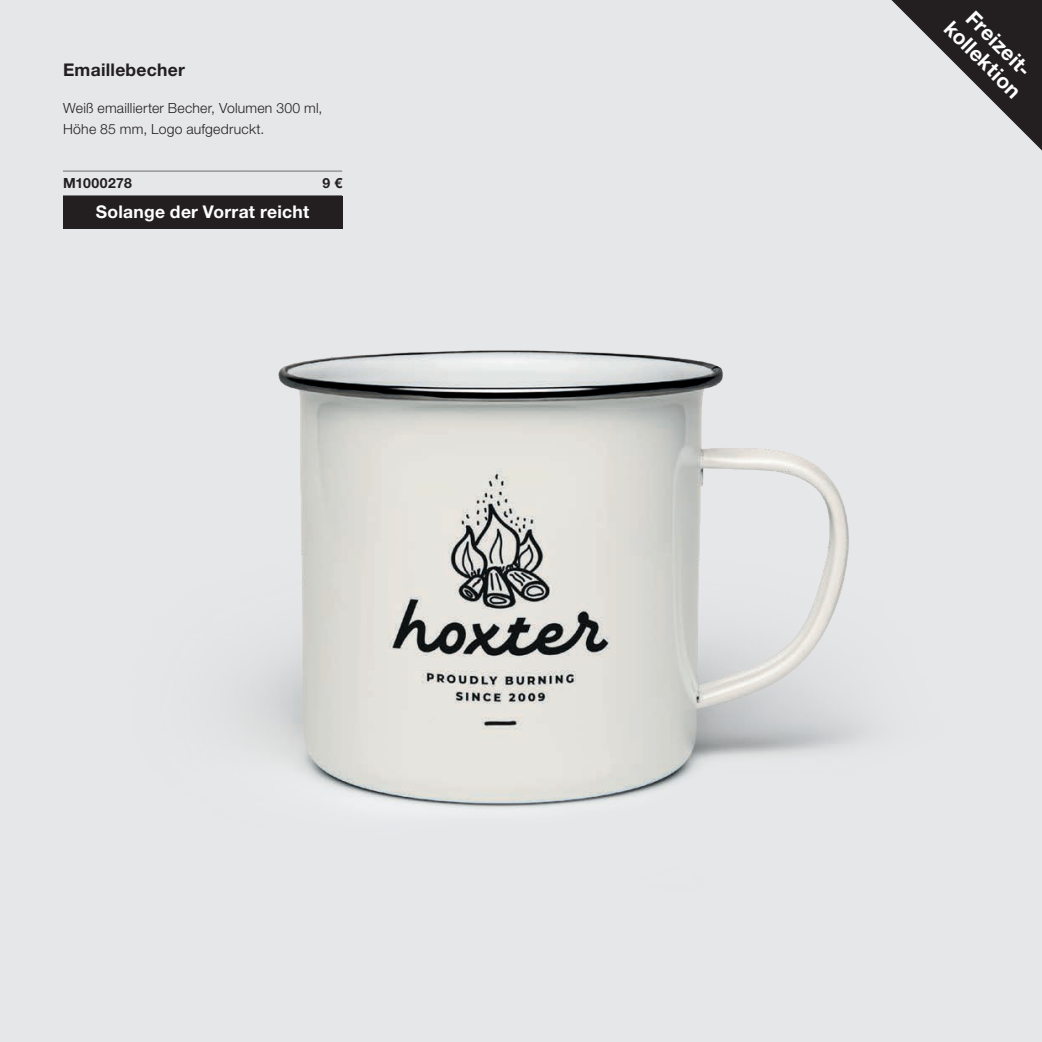
<style>
.page{position:relative;width:1042px;height:1042px;background:#fff}
.page>*{position:absolute;margin:0;border:0;box-sizing:border-box;transform-origin:0 0}
.t1{font:700 21px/22.8px "Helvetica Neue LT Pro";color:#fff;text-align:center}
.t2{font:700 17.5px "Helvetica Neue LT Pro";letter-spacing:.015em;color:#fff}
.t3{font:700 17.5px "Helvetica Neue LT Pro";letter-spacing:.015em;color:#231f20}
.t4{font:300 14px/21px "Helvetica Neue LT Pro";letter-spacing:.015em;color:#231f20}
.t5{font:700 14px "Helvetica Neue LT Pro";letter-spacing:.02em;color:#231f20}
</style>
<div class="page">
<img style="left:0;top:0;width:1042px;height:1042px">
<hr style="left:63px;top:171px;width:179px;height:1px;background:#6c6d70">
<hr style="left:242px;top:171px;width:100px;height:1px;background:#6c6d70">
<hr style="left:63px;top:195px;width:179px;height:1px;background:#6c6d70">
<hr style="left:242px;top:195px;width:100px;height:1px;background:#6c6d70">
<svg style="left:891px;top:0;width:151px;height:150px;background:#848284"></svg>
<div style="left:63px;top:196px;width:279px;height:32px;background:#231f20"></div>
<p class="t3" style="left:63px;top:59px;width:123px">Emaillebecher</p>
<p class="t4" style="left:63px;top:97px;width:261px">Weiß emaillierter Becher, Volumen 300 ml,<br>Höhe 85 mm, Logo aufgedruckt.</p>
<p class="t5" style="left:63px;top:175px;width:70px">M1000278</p>
<p class="t5" style="left:323px;top:175px;width:21px">9 €</p>
<p class="t2" style="left:96px;top:201px;width:215px">Solange der Vorrat reicht</p>
<h1 class="t1" style="left:972px;top:0;width:100px;rotate:45deg">Freizeit&shy;kollektion</h1>
</div>
